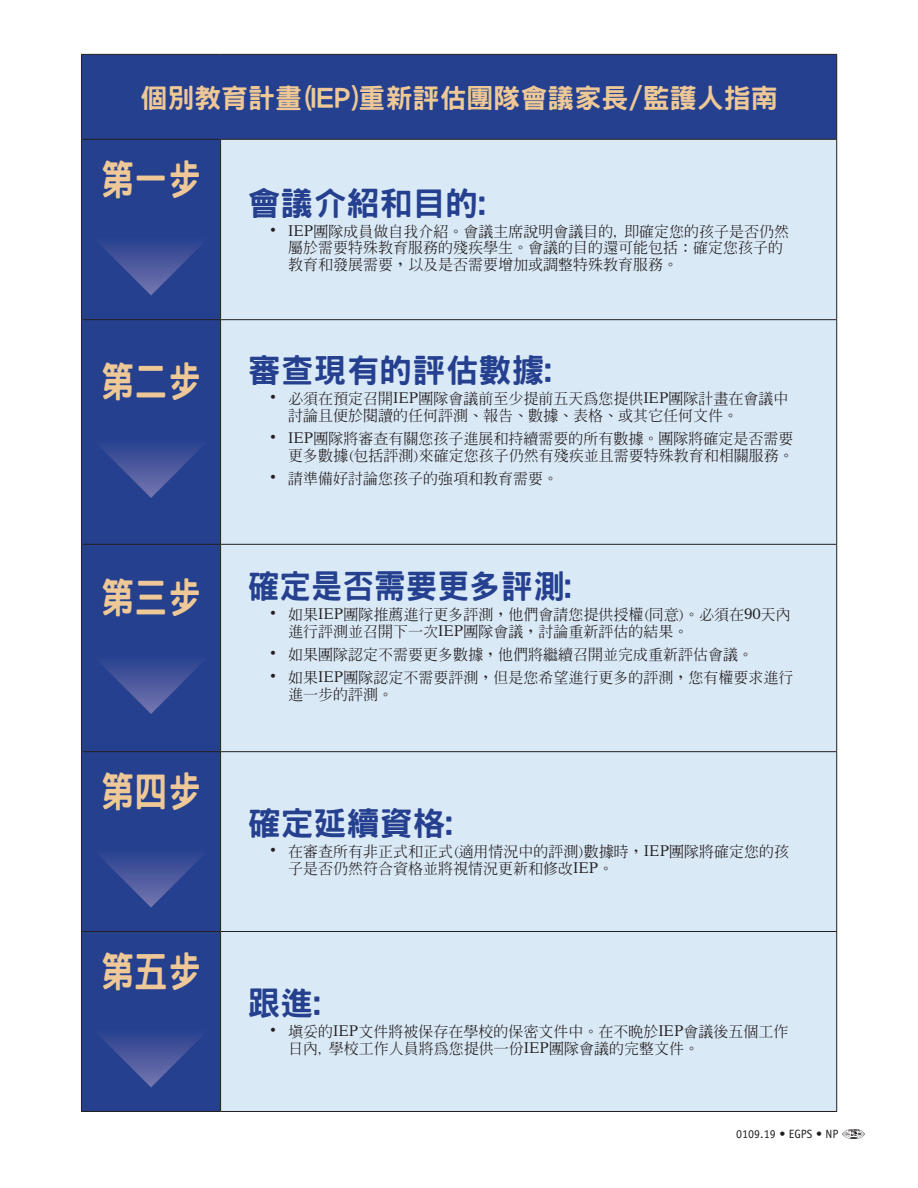
<style>
.page{position:relative;width:918px;height:1188px;background:#fff}
.page>*{position:absolute;margin:0;border:0;box-sizing:border-box;transform-origin:0 0}
.Step_Head{font:800 42px "Han Wang Hei";color:#eec997;scale:.8 1}
.Myriad_Bold_Heads{font:800 33px "Han Wang Hei";color:#25408f}
.Myriad_Bold_Heads-2{font:800 33px "Han Wang Hei";color:#25408f;scale:.96 1}
.Myriad_Bold_Heads-3{font:800 27px "Han Wang Hei";color:#eec997}
.t1{font:500 15px/16.5px "Han Wang Ming";color:#231f20}
.Heads_Bold_Gotham{font:12px "Officina Sans Std";color:#231f20}
.s1{font-size:24px}
.s2{font-family:"Versailles LT Std";font-weight:400}
</style>
<div class="page">
<img style="left:842px;top:1130px;width:22px;height:9px">
<div style="left:82px;top:55px;width:754px;height:1056px;background:#25408f"></div>
<div style="left:221px;top:140px;width:615px;height:971px;background:#dae9f6"></div>
<hr style="left:836px;top:55px;width:1px;height:84px;background:#231f20">
<hr style="left:221px;top:319px;width:616px;height:1px;background:#231f20">
<hr style="left:221px;top:544px;width:616px;height:1px;background:#231f20">
<hr style="left:221px;top:751px;width:616px;height:1px;background:#231f20">
<hr style="left:81px;top:931px;width:140px;height:1px;background:#231f20">
<hr style="left:221px;top:931px;width:616px;height:1px;background:#231f20">
<hr style="left:81px;top:1111px;width:140px;height:1px;background:#231f20">
<hr style="left:221px;top:1111px;width:616px;height:1px;background:#231f20">
<hr style="left:220px;top:140px;width:1px;height:179px;background:#231f20">
<hr style="left:220px;top:320px;width:1px;height:224px;background:#231f20">
<hr style="left:220px;top:545px;width:1px;height:206px;background:#231f20">
<hr style="left:220px;top:752px;width:1px;height:179px;background:#231f20">
<hr style="left:220px;top:932px;width:1px;height:179px;background:#231f20">
<hr style="left:81px;top:54px;width:140px;height:1px;background:#231f20">
<hr style="left:81px;top:55px;width:1px;height:84px;background:#231f20">
<hr style="left:221px;top:54px;width:616px;height:1px;background:#231f20">
<hr style="left:81px;top:139px;width:140px;height:1px;background:#231f20">
<hr style="left:81px;top:140px;width:1px;height:179px;background:#231f20">
<hr style="left:81px;top:319px;width:140px;height:1px;background:#231f20">
<hr style="left:81px;top:320px;width:1px;height:224px;background:#231f20">
<hr style="left:81px;top:544px;width:140px;height:1px;background:#231f20">
<hr style="left:81px;top:545px;width:1px;height:206px;background:#231f20">
<hr style="left:81px;top:751px;width:140px;height:1px;background:#231f20">
<hr style="left:81px;top:752px;width:1px;height:179px;background:#231f20">
<hr style="left:81px;top:932px;width:1px;height:179px;background:#231f20">
<hr style="left:221px;top:139px;width:616px;height:1px;background:#231f20">
<hr style="left:836px;top:140px;width:1px;height:179px;background:#231f20">
<hr style="left:836px;top:320px;width:1px;height:224px;background:#231f20">
<hr style="left:836px;top:545px;width:1px;height:206px;background:#231f20">
<hr style="left:836px;top:752px;width:1px;height:179px;background:#231f20">
<hr style="left:836px;top:932px;width:1px;height:179px;background:#231f20">
<svg style="left:85px;top:229px;width:132px;height:66px"></svg>
<svg style="left:85px;top:432px;width:132px;height:66px"></svg>
<svg style="left:85px;top:648px;width:132px;height:66px"></svg>
<svg style="left:85px;top:841px;width:132px;height:67px"></svg>
<svg style="left:85px;top:1021px;width:132px;height:66px"></svg>
<p class="Myriad_Bold_Heads-3" style="left:140px;top:84px;width:639px">個別教育計畫(IEP)重新評估團隊會議家長/監護人指南</p>
<p class="Step_Head" style="left:101px;top:157px;width:127px">第一步</p>
<p class="Myriad_Bold_Heads" style="left:248px;top:185px;width:240px">會議介紹和目的:</p>
<p class="t1" style="left:288px;top:223px;width:502px;text-indent:-27px"><span class="s1">•</span> <span class="s2">IEP</span>團隊成員做自我介紹。會議主席說明會議目的, 即確定您的孩子是否仍然屬於需要特殊教育服務的殘疾學生。會議的目的還可能包括：確定您孩子的教育和發展需要，以及是否需要增加或調整特殊教育服務。</p>
<p class="Step_Head" style="left:101px;top:360px;width:127px">第二步</p>
<p class="Myriad_Bold_Heads" style="left:248px;top:353px;width:306px">審查現有的評估數據:</p>
<p class="t1" style="left:288px;top:391px;width:502px;text-indent:-27px"><span class="s1">•</span> 必須在預定召開<span class="s2">IEP</span>團隊會議前至少提前五天為您提供<span class="s2">IEP</span>團隊計畫在會議中討論且便於閱讀的任何評測、報告、數據、表格、或其它任何文件。</p>
<p class="t1" style="left:261px;top:430px;width:534px;text-align:right"><span class="s1">•</span> <span class="s2">IEP</span>團隊將審查有關您孩子進展和持續需要的所有數據。團隊將確定是否需要更多數據(包括評測)來確定您孩子仍然有殘疾並且需要特殊教育和相關服務。</p>
<p class="t1" style="left:261px;top:470px;width:298px"><span class="s1">•</span> 請準備好討論您孩子的強項和教育需要。</p>
<p class="Step_Head" style="left:101px;top:576px;width:127px">第三步</p>
<p class="Myriad_Bold_Heads-2" style="left:248px;top:569px;width:339px">確定是否需要更多評測:</p>
<p class="t1" style="left:288px;top:607px;width:504px;text-indent:-27px"><span class="s1">•</span> 如果<span class="s2">IEP</span>團隊推薦進行更多評測，他們會請您提供授權(同意)。必須在<span class="s2">90</span>天內進行評測並召開下一次<span class="s2">IEP</span>團隊會議，討論重新評估的結果。</p>
<p class="t1" style="left:261px;top:646px;width:493px"><span class="s1">•</span> 如果團隊認定不需要更多數據，他們將繼續召開並完成重新評估會議。</p>
<p class="t1" style="left:288px;top:670px;width:507px;text-indent:-27px"><span class="s1">•</span> 如果<span class="s2">IEP</span>團隊認定不需要評測，但是您希望進行更多的評測，您有權要求進行進一步的評測。</p>
<p class="Step_Head" style="left:101px;top:769px;width:127px">第四步</p>
<p class="Step_Head" style="left:101px;top:949px;width:127px">第五步</p>
<p class="Myriad_Bold_Heads" style="left:248px;top:806px;width:207px">確定延續資格:</p>
<p class="t1" style="left:288px;top:843px;width:503px;text-indent:-27px"><span class="s1">•</span> 在審查所有非正式和正式(適用情況中的評測)數據時，<span class="s2">IEP</span>團隊將確定您的孩子是否仍然符合資格並將視情況更新和修改<span class="s2">IEP</span>。</p>
<p class="Myriad_Bold_Heads" style="left:248px;top:986px;width:75px">跟進:</p>
<p class="t1" style="left:288px;top:1023px;width:502px;text-indent:-27px"><span class="s1">•</span> 填妥的<span class="s2">IEP</span>文件將被保存在學校的保密文件中。在不晚於<span class="s2">IEP</span>會議後五個工作日內, 學校工作人員將為您提供一份<span class="s2">IEP</span>團隊會議的完整文件。</p>
<p class="Heads_Bold_Gotham" style="left:736px;top:1127px;width:104px">0109.19 • EGPS • NP</p>
</div>
